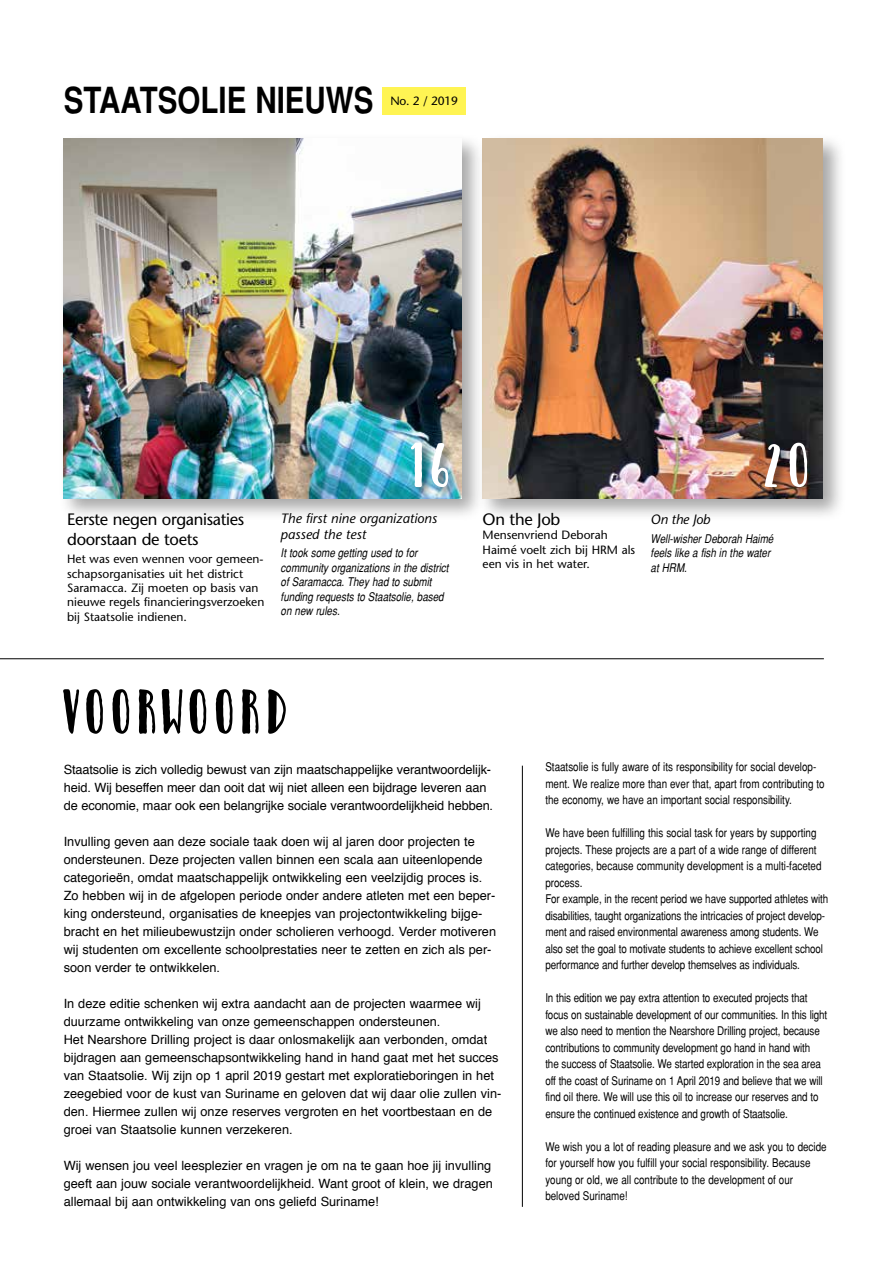
<style>
.page{position:relative;width:893px;height:1263px;background:#fff}
.page>*{position:absolute;margin:0;border:0;box-sizing:border-box;transform-origin:0 0}
.t1{font:700 60px "Catalina Avalon Sans W01";letter-spacing:.07em;color:#000}
.t2{font:700 60px "Catalina Avalon Sans W01";color:#fff}
.t3{font:700 condensed 36px "Helvetica";color:#000}
.t4{font:16.5px/19.8px "Stone Sans";letter-spacing:-.02em;color:#000}
.t5{font:italic 13.5px/16.2px "Stone Sans";color:#000}
.t6{font:12.75px/18px "Helvetica";color:#000}
.t7{font:condensed 12px/16.5px "Helvetica";letter-spacing:-.01em;color:#000}
.t8{font:12px/14.4px "Stone Sans";color:#000}
.t9{font:italic condensed 12px/14.4px "Helvetica";color:#000}
</style>
<div class="page">
<div style="left:382px;top:87px;width:83px;height:27px;background:#fff453"></div>
<div style="left:478px;top:134px;width:368px;height:388px;background:#000;opacity:.35"></div>
<img style="left:484px;top:139px;width:339px;height:360px">
<div style="left:59px;top:134px;width:425px;height:387px;background:#000;opacity:.35"></div>
<img style="left:64px;top:139px;width:397px;height:359px">
<div style="left:408px;top:439px;width:52px;height:60px;background:#000;opacity:.6"></div>
<div style="left:762px;top:440px;width:58px;height:59px;background:#000;opacity:.6"></div>
<hr style="left:0;top:658px;width:824px;height:1px;background:#000">
<hr style="left:522px;top:766px;width:1px;height:441px;background:#000">
<h2 class="t3" style="left:64px;top:80px;width:311px">STAATSOLIE NIEUWS</h2>
<p class="t8" style="left:390px;top:93px;width:69px">No. 2 / 2019</p>
<h1 class="t2" style="left:408px;top:430px;width:44px">16</h1>
<h1 class="t2" style="left:762px;top:430px;width:49px">20</h1>
<p class="t4" style="left:67px;top:509px;width:179px">Eerste negen organisaties doorstaan de toets</p>
<p class="t8" style="left:67px;top:552px;width:199px">Het was even wennen voor gemeen&shy;schapsorganisaties uit het district Saramacca. Zij moeten op basis van nieuwe regels financieringsverzoeken bij Staatsolie indienen.</p>
<p class="t5" style="left:281px;top:510px;width:158px">The first nine organizations passed the test</p>
<p class="t9" style="left:281px;top:546px;width:169px">It took some getting used to for community organizations in the district of Saramacca. They had to submit funding requests to Staatsolie, based on new rules.</p>
<h1 class="t1" style="left:60px;top:677px;width:230px">VOORWOORD</h1>
<p class="t4" style="left:483px;top:509px;width:79px">On the Job</p>
<p class="t8" style="left:483px;top:528px;width:154px">Mensenvriend Deborah<br>Haimé voelt zich bij HRM als een vis in het water.</p>
<p class="t5" style="left:651px;top:511px;width:61px">On the Job</p>
<p class="t9" style="left:651px;top:531px;width:124px">Well-wisher Deborah Haimé feels like a fish in the water at HRM.</p>
<p class="t6" style="left:64px;top:761px;width:431px">Staatsolie is zich volledig bewust van zijn maatschappelijke verantwoordelijk&shy;heid. Wij beseffen meer dan ooit dat wij niet alleen een bijdrage leveren aan de economie, maar ook een belangrijke sociale verantwoordelijkheid hebben.</p>
<p class="t6" style="left:64px;top:833px;width:434px">Invulling geven aan deze sociale taak doen wij al jaren door projecten te ondersteunen. Deze projecten vallen binnen een scala aan uiteenlopende categorieën, omdat maatschappelijk ontwikkeling een veelzijdig proces is.<br>Zo hebben wij in de afgelopen periode onder andere atleten met een beper&shy;king ondersteund, organisaties de kneepjes van projectontwikkeling bijge&shy;bracht en het milieubewustzijn onder scholieren verhoogd. Verder motiveren wij studenten om excellente schoolprestaties neer te zetten en zich als per&shy;soon verder te ontwikkelen.</p>
<p class="t6" style="left:64px;top:995px;width:439px">In deze editie schenken wij extra aandacht aan de projecten waarmee wij duurzame ontwikkeling van onze gemeenschappen ondersteunen.<br>Het Nearshore Drilling project is daar onlosmakelijk aan verbonden, omdat bijdragen aan gemeenschapsontwikkeling hand in hand gaat met het succes van Staatsolie. Wij zijn op 1 april 2019 gestart met exploratieboringen in het zeegebied voor de kust van Suriname en geloven dat wij daar olie zullen vin&shy;den. Hiermee zullen wij onze reserves vergroten en het voortbestaan en de groei van Staatsolie kunnen verzekeren.</p>
<p class="t6" style="left:64px;top:1157px;width:431px">Wij wensen jou veel leesplezier en vragen je om na te gaan hoe jij invulling geeft aan jouw sociale verantwoordelijkheid. Want groot of klein, we dragen allemaal bij aan ontwikkeling van ons geliefd Suriname!</p>
<p class="t7" style="left:545px;top:759px;width:281px">Staatsolie is fully aware of its responsibility for social develop&shy;ment. We realize more than ever that, apart from contributing to the economy, we have an important social responsibility.</p>
<p class="t7" style="left:545px;top:825px;width:284px">We have been fulfilling this social task for years by supporting projects. These projects are a part of a wide range of different categories, because community development is a multi-faceted process.<br>For example, in the recent period we have supported athletes with disabilities, taught organizations the intricacies of project develop&shy;ment and raised environmental awareness among students. We also set the goal to motivate students to achieve excellent school performance and further develop themselves as individuals.</p>
<p class="t7" style="left:545px;top:990px;width:283px">In this edition we pay extra attention to executed projects that focus on sustainable development of our communities. In this light we also need to mention the Nearshore Drilling project, because contributions to community development go hand in hand with<br>the success of Staatsolie. We started exploration in the sea area off the coast of Suriname on 1 April 2019 and believe that we will find oil there. We will use this oil to increase our reserves and to ensure the continued existence and growth of Staatsolie.</p>
<p class="t7" style="left:545px;top:1138px;width:283px">We wish you a lot of reading pleasure and we ask you to decide for yourself how you fulfill your social responsibility. Because young or old, we all contribute to the development of our beloved Suriname!</p>
</div>
